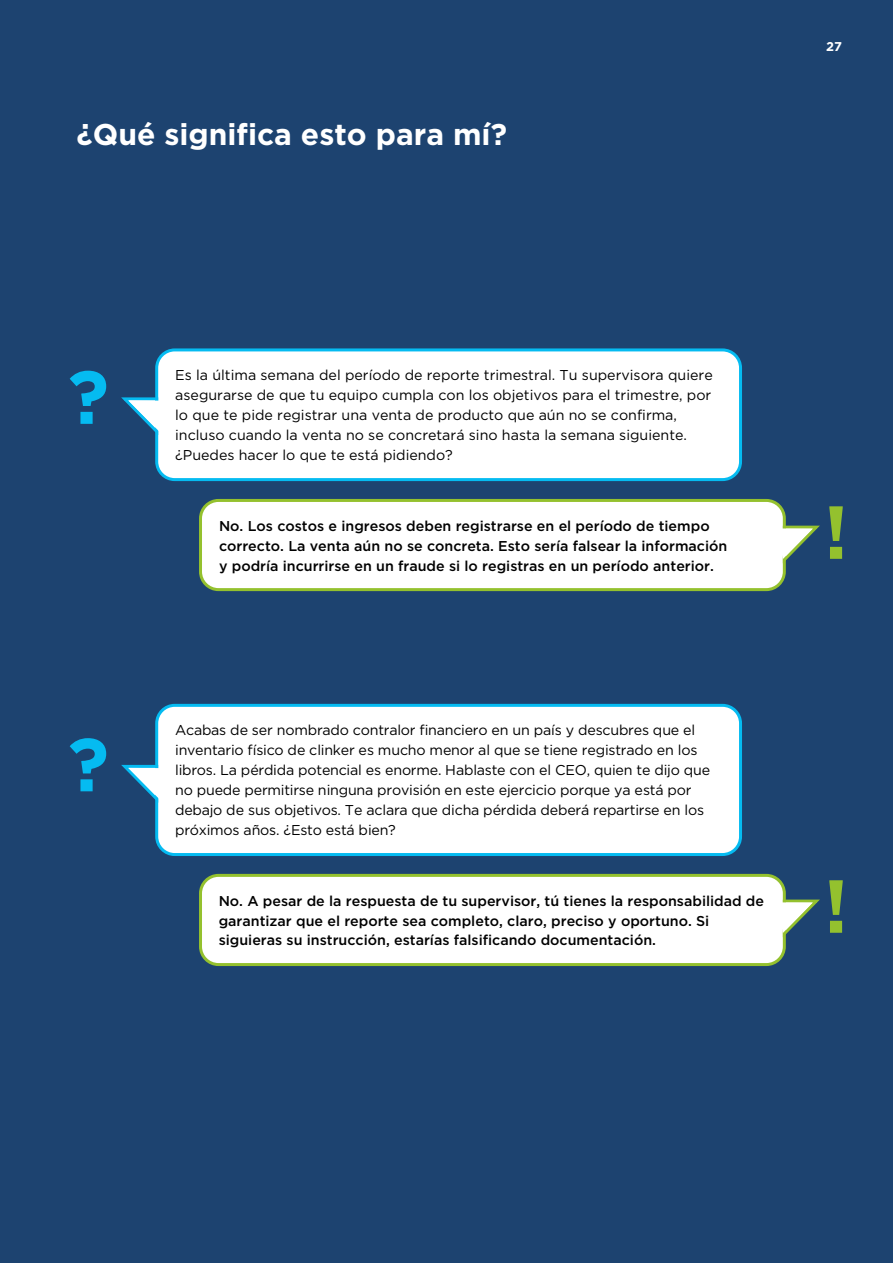
<style>
.page{position:relative;width:893px;height:1263px;background:#1d4370}
.page>*{position:absolute;margin:0;border:0;box-sizing:border-box;transform-origin:0 0}
.t1{font:700 75px "Gotham";color:#05bbf1}
.t2{font:700 75px "Gotham";color:#94c12e}
.t3{font:700 30px "Gotham";color:#fff}
.t4{font:14.25px/20px "Gotham";color:#000}
.t5{font:500 14.25px/20px "Gotham";color:#000}
.t6{font:700 12.75px "Gotham";color:#fff}
</style>
<div class="page">
<div style="left:157px;top:350px;width:583px;height:130px;background:#fff;border-radius:18px"></div>
<div style="left:155px;top:348px;width:587px;height:133px;border:3px solid #05bbf1;border-radius:18px"></div>
<div style="left:157px;top:705px;width:583px;height:149px;background:#fff;border-radius:18px"></div>
<div style="left:155px;top:704px;width:587px;height:152px;border:3px solid #05bbf1;border-radius:18px"></div>
<div style="left:200px;top:500px;width:584px;height:90px;background:#fff;border-radius:18px"></div>
<div style="left:199px;top:499px;width:587px;height:92px;border:3px solid #94c12e;border-radius:18px"></div>
<div style="left:200px;top:875px;width:584px;height:89px;background:#fff;border-radius:18px"></div>
<div style="left:199px;top:874px;width:587px;height:92px;border:3px solid #94c12e;border-radius:18px"></div>
<svg style="left:121px;top:395px;width:38px;height:44px"></svg>
<svg style="left:121px;top:762px;width:38px;height:44px"></svg>
<svg style="left:782px;top:523px;width:38px;height:44px"></svg>
<svg style="left:782px;top:897px;width:38px;height:44px"></svg>
<h2 class="t3" style="left:77px;top:117px;width:432px">¿Qué significa esto para mí?</h2>
<p class="t6" style="left:826px;top:38px;width:17px">27</p>
<h1 class="t1" style="left:68px;top:348px;width:42px">?</h1>
<h1 class="t1" style="left:68px;top:715px;width:42px">?</h1>
<p class="t4" style="left:175px;top:365px;width:539px">Es la última semana del período de reporte trimestral. Tu supervisora quiere asegurarse de que tu equipo cumpla con los objetivos para el trimestre, por lo que te pide registrar una venta de producto que aún no se confirma, incluso cuando la venta no se concretará sino hasta la semana siguiente. ¿Puedes hacer lo que te está pidiendo?</p>
<p class="t5" style="left:219px;top:515px;width:510px">No. Los costos e ingresos deben registrarse en el período de tiempo correcto. La venta aún no se concreta. Esto sería falsear la información y podría incurrirse en un fraude si lo registras en un período anterior.</p>
<p class="t4" style="left:175px;top:720px;width:537px">Acabas de ser nombrado contralor financiero en un país y descubres que el inventario físico de clinker es mucho menor al que se tiene registrado en los libros. La pérdida potencial es enorme. Hablaste con el CEO, quien te dijo que no puede permitirse ninguna provisión en este ejercicio porque ya está por debajo de sus objetivos. Te aclara que dicha pérdida deberá repartirse en los próximos años. ¿Esto está bien?</p>
<p class="t5" style="left:219px;top:890px;width:547px">No. A pesar de la respuesta de tu supervisor, tú tienes la responsabilidad de garantizar que el reporte sea completo, claro, preciso y oportuno. Si siguieras su instrucción, estarías falsificando documentación.</p>
<h1 class="t2" style="left:824px;top:482px;width:26px">!</h1>
<h1 class="t2" style="left:824px;top:856px;width:26px">!</h1>
</div>
